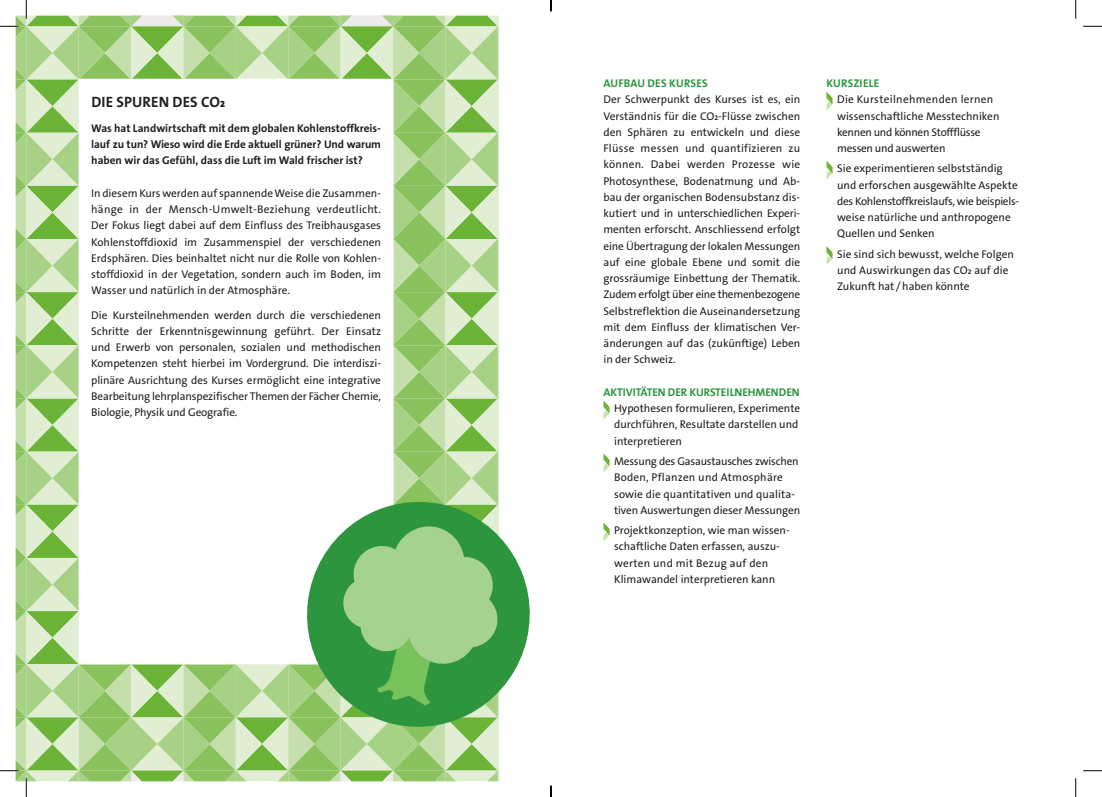
<style>
.page{position:relative;width:1102px;height:797px;background:#fff}
.page>*{position:absolute;margin:0;border:0;box-sizing:border-box;transform-origin:0 0}
.t1{font:15px "The Sans LP7 Bld";letter-spacing:.01em;color:#231f20}
.t2{font:11.25px/16.2px "The Sans LP5 Plain";color:#231f20}
.t3{font:11.25px/16.2px "The Sans LP7 Bld";color:#231f20;text-align:justify}
.t4{font:11.25px "The Sans LP7 Bld";letter-spacing:-.005em;color:#2c953d}
.t5{font:11.25px "The Sans LP7 Bld";letter-spacing:.015em;color:#2c953d}
</style>
<div class="page">
<svg style="left:500px;top:537px;width:30px;height:154px;fill:#2c953d"></svg>
<svg style="left:603px;top:400px;width:6px;height:19px"></svg>
<svg style="left:603px;top:453px;width:6px;height:19px"></svg>
<svg style="left:603px;top:522px;width:6px;height:19px"></svg>
<svg style="left:826px;top:92px;width:6px;height:19px"></svg>
<svg style="left:826px;top:161px;width:6px;height:19px"></svg>
<svg style="left:826px;top:246px;width:6px;height:19px"></svg>
<svg style="left:1083px;top:25px;width:18px;height:2px"></svg>
<svg style="left:1083px;top:770px;width:18px;height:1px"></svg>
<svg style="left:0;top:0;width:500px;height:797px"></svg>
<svg style="left:1075px;top:0;width:1px;height:19px"></svg>
<svg style="left:1075px;top:778px;width:1px;height:19px"></svg>
<svg style="left:550px;top:785px;width:1px;height:12px"></svg>
<h1 class="t1" style="left:91px;top:93px;width:136px">DIE SPUREN DES CO₂</h1>
<p class="t3" style="left:91px;top:120px;width:291px">Was hat Landwirtschaft mit dem globalen Kohlenstoffkreis&shy;lauf zu tun? Wieso wird die Erde aktuell grüner? Und warum haben wir das Gefühl, dass die Luft im Wald frischer ist?</p>
<p class="t2" style="left:91px;top:185px;width:291px;text-align:justify">In diesem Kurs werden auf spannende Weise die Zusammen&shy;hänge in der Mensch-Umwelt-Beziehung verdeutlicht.<br>Der Fokus liegt dabei auf dem Einfluss des Treibhausgases Kohlenstoffdioxid im Zusammenspiel der verschiedenen Erdsphären. Dies beinhaltet nicht nur die Rolle von Kohlen&shy;stoffdioxid in der Vegetation, sondern auch im Boden, im Wasser und natürlich in der Atmosphäre.</p>
<p class="t2" style="left:91px;top:307px;width:291px;text-align:justify">Die Kursteilnehmenden werden durch die verschiedenen Schritte der Erkenntnisgewinnung geführt. Der Einsatz und Erwerb von personalen, sozialen und methodischen Kompetenzen steht hierbei im Vordergrund. Die interdiszi&shy;plinäre Ausrichtung des Kurses ermöglicht eine integrative Bearbeitung lehrplanspezifischer Themen der Fächer Chemie, Biologie, Physik und Geografie.</p>
<p class="t5" style="left:603px;top:76px;width:106px">AUFBAU DES KURSES</p>
<p class="t2" style="left:603px;top:91px;width:198px;text-align:justify">Der Schwerpunkt des Kurses ist es, ein Verständnis für die CO₂-Flüsse zwischen den Sphären zu entwickeln und diese Flüsse messen und quantifizieren zu können. Dabei werden Prozesse wie Photosynthese, Bodenatmung und Ab&shy;bau der organischen Bodensubstanz dis&shy;kutiert und in unterschiedlichen Experi&shy;menten erforscht. Anschliessend erfolgt eine Übertragung der lokalen Messungen auf eine globale Ebene und somit die grossräumige Einbettung der Thematik.<br>Zudem erfolgt über eine themenbezogene Selbstreflektion die Auseinandersetzung mit dem Einfluss der klimatischen Ver&shy;änderungen auf das (zukünftige) Leben in der Schweiz.</p>
<p class="t4" style="left:603px;top:385px;width:198px">AKTIVITÄTEN DER KURSTEILNEHMENDEN</p>
<p class="t2" style="left:614px;top:400px;width:188px">Hypothesen formulieren, Experimente durchführen, Resultate darstellen und interpretieren</p>
<p class="t2" style="left:614px;top:453px;width:188px">Messung des Gasaustausches zwischen Boden, Pflanzen und Atmosphäre sowie die quantitativen und qualita&shy;tiven Auswertungen dieser Messungen</p>
<p class="t2" style="left:614px;top:522px;width:177px">Projektkonzeption, wie man wissen&shy;schaftliche Daten erfassen, auszu&shy;werten und mit Bezug auf den Klimawandel interpretieren kann</p>
<p class="t5" style="left:826px;top:76px;width:54px">KURSZIELE</p>
<p class="t2" style="left:837px;top:91px;width:164px">Die Kursteilnehmenden lernen wissenschaftliche Messtechniken kennen und können Stoffflüsse messen und auswerten</p>
<p class="t2" style="left:837px;top:160px;width:184px">Sie experimentieren selbstständig und erforschen ausgewählte Aspekte des Kohlenstoffkreislaufs, wie beispiels&shy;weise natürliche und anthropogene Quellen und Senken</p>
<p class="t2" style="left:837px;top:246px;width:178px">Sie sind sich bewusst, welche Folgen und Auswirkungen das CO₂ auf die<br>Zukunft hat/haben könnte</p>
</div>
